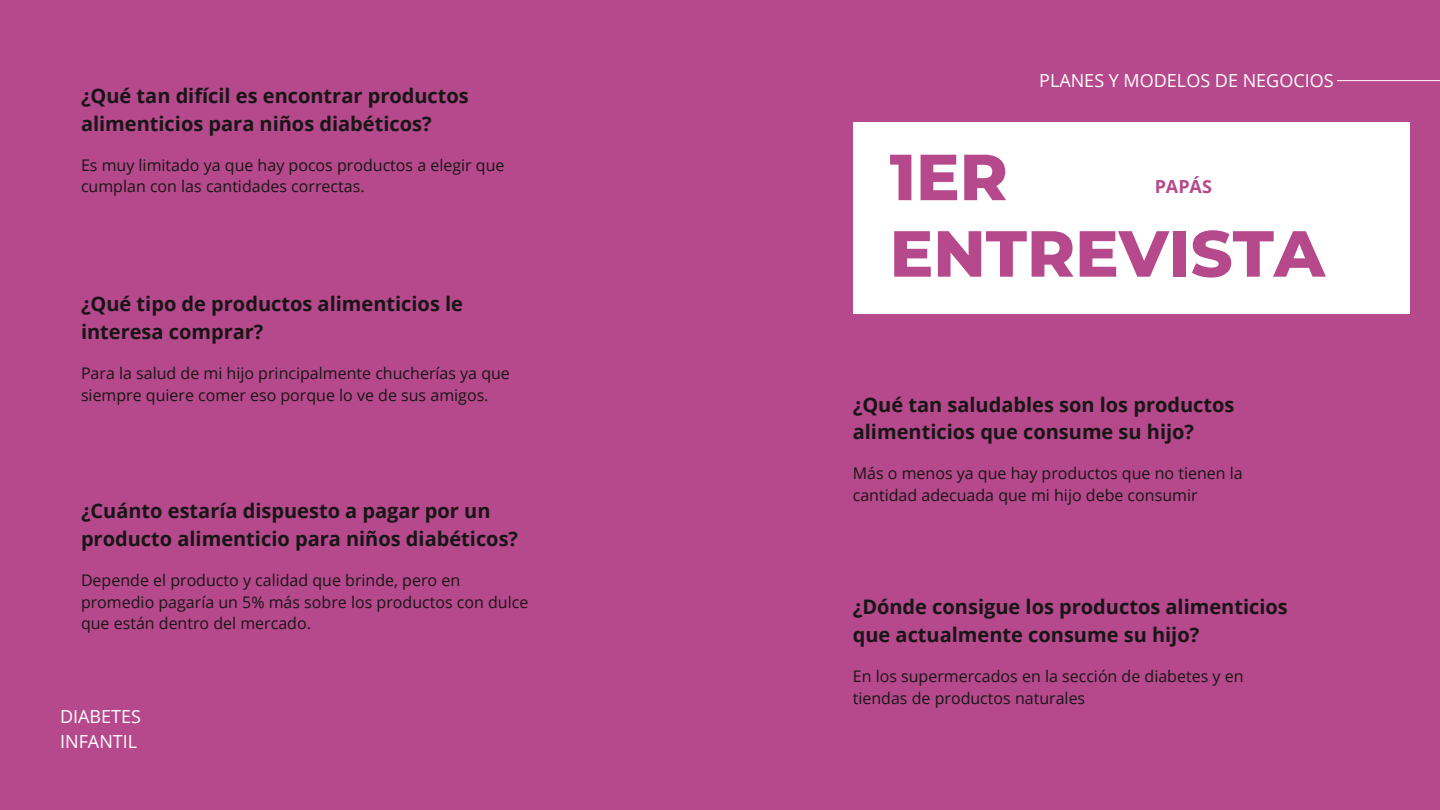
<style>
.page{position:relative;width:1440px;height:810px;background:#b6488c}
.page>*{position:absolute;margin:0;border:0;box-sizing:border-box;transform-origin:0 0}
.t1{font:800 65px/76.5px "Montserrat";color:#b6488c}
.t2{font:700 20px/27.8px "Open Sans";color:#171616}
.t3{font:18px/24.8px "Open Sans";color:#fff}
.t4{font:700 18px "Open Sans";color:#b6488c}
.t5{font:16px/21.8px "Open Sans";color:#171616}
</style>
<div class="page">
<div style="left:853px;top:122px;width:557px;height:191px;background:#fff"></div>
<hr style="left:1337px;top:80px;width:103px;height:1px;background:#fff">
<p class="t2" style="left:81px;top:81px;width:389px">¿Qué tan difícil es encontrar productos alimenticios para niños diabéticos?</p>
<p class="t5" style="left:81px;top:154px;width:425px">Es muy limitado ya que hay pocos productos a elegir que cumplan con las cantidades correctas.</p>
<p class="t2" style="left:81px;top:290px;width:384px">¿Qué tipo de productos alimenticios le interesa comprar?</p>
<p class="t5" style="left:81px;top:362px;width:430px">Para la salud de mi hijo principalmente chucherías ya que siempre quiere comer eso porque lo ve de sus amigos.</p>
<p class="t2" style="left:81px;top:497px;width:439px">¿Cuánto estaría dispuesto a pagar por un producto alimenticio para niños diabéticos?</p>
<p class="t5" style="left:81px;top:569px;width:449px">Depende el producto y calidad que brinde, pero en promedio pagaría un 5% más sobre los productos con dulce que están dentro del mercado.</p>
<p class="t3" style="left:60px;top:704px;width:82px">DIABETES<br>INFANTIL</p>
<p class="t3" style="left:1039px;top:68px;width:296px">PLANES Y MODELOS DE NEGOCIOS</p>
<h1 class="t1" style="left:890px;top:139px;width:437px">1ER<br>ENTREVISTA</h1>
<p class="t4" style="left:1155px;top:173px;width:59px">PAPÁS</p>
<p class="t2" style="left:853px;top:390px;width:383px">¿Qué tan saludables son los productos alimenticios que consume su hijo?</p>
<p class="t5" style="left:853px;top:462px;width:391px">Más o menos ya que hay productos que no tienen la cantidad adecuada que mi hijo debe consumir</p>
<p class="t2" style="left:853px;top:593px;width:437px">¿Dónde consigue los productos alimenticios que actualmente consume su hijo?</p>
<p class="t5" style="left:853px;top:665px;width:392px">En los supermercados en la sección de diabetes y en tiendas de productos naturales</p>
</div>
